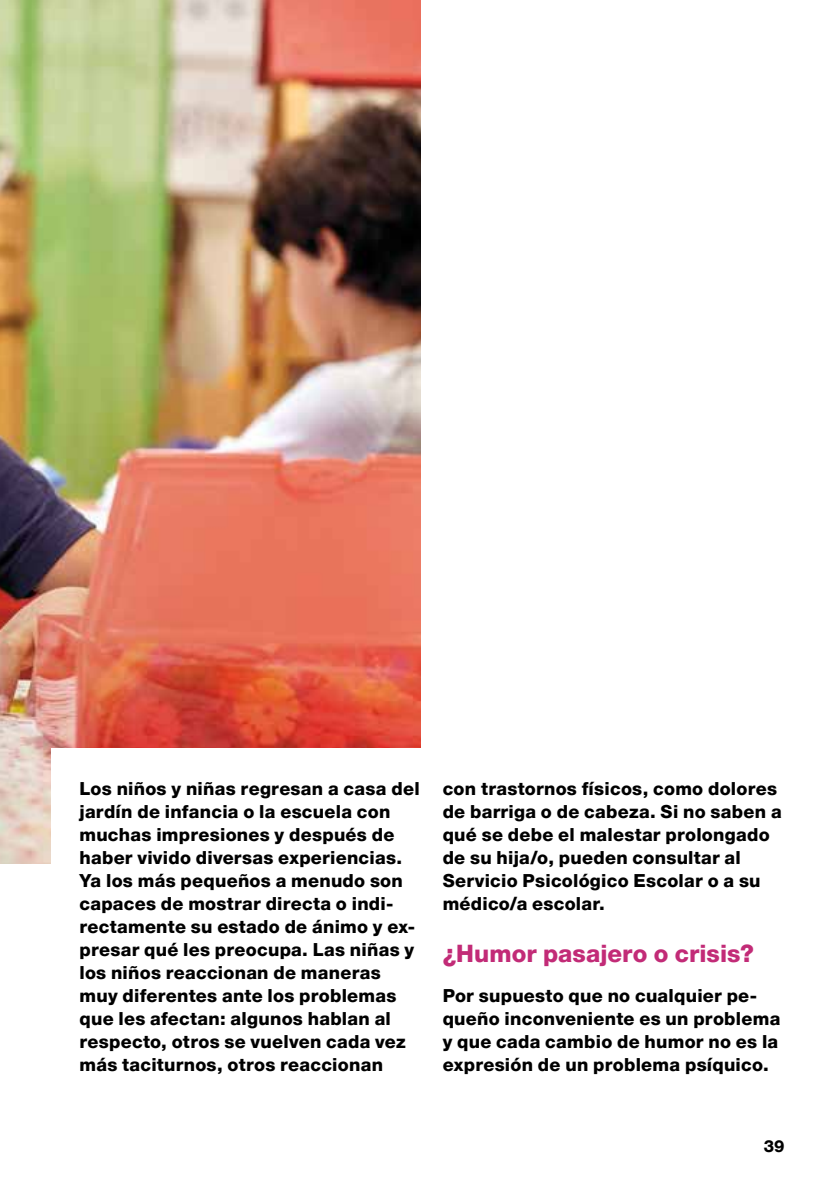
<style>
.page{position:relative;width:840px;height:1191px;background:#fff}
.page>*{position:absolute;margin:0;border:0;box-sizing:border-box;transform-origin:0 0}
.t1{font:800 24px "Helvetica Neue LT Pro";letter-spacing:.005em;color:#c22b77}
.t2{font:800 18px/23px "Helvetica Neue LT Pro";letter-spacing:.015em;color:#000}
.t3{font:800 16.4px "Helvetica Neue LT Pro";color:#000}
</style>
<div class="page">
<img style="left:0;top:0;width:420px;height:864px">
<div style="left:51px;top:749px;width:395px;height:368px;background:#fff"></div>
<p class="t2" style="left:79px;top:777px;width:341px">Los niños y niñas regresan a casa del jardín de infancia o la escuela con muchas impresiones y después de haber vivido diversas experiencias.<br>Ya los más pequeños a menudo son capaces de mostrar directa o indi&shy;rectamente su estado de ánimo y ex&shy;presar qué les preocupa. Las niñas y los niños reaccionan de maneras muy diferentes ante los problemas que les afectan: algunos hablan al respecto, otros se vuelven cada vez más taciturnos, otros reaccionan</p>
<p class="t2" style="left:442px;top:777px;width:340px">con trastornos físicos, como dolores de barriga o de cabeza. Si no saben a qué se debe el malestar prolongado de su hija/o, pueden consultar al<br>Servicio Psicológico Escolar o a su médico/a escolar.</p>
<h1 class="t1" style="left:442px;top:939px;width:312px">¿Humor pasajero o crisis?</h1>
<p class="t2" style="left:442px;top:984px;width:339px">Por supuesto que no cualquier pe&shy;queño inconveniente es un problema y que cada cambio de humor no es la expresión de un problema psíquico.</p>
<p class="t3" style="left:763px;top:1136px;width:22px">39</p>
</div>
